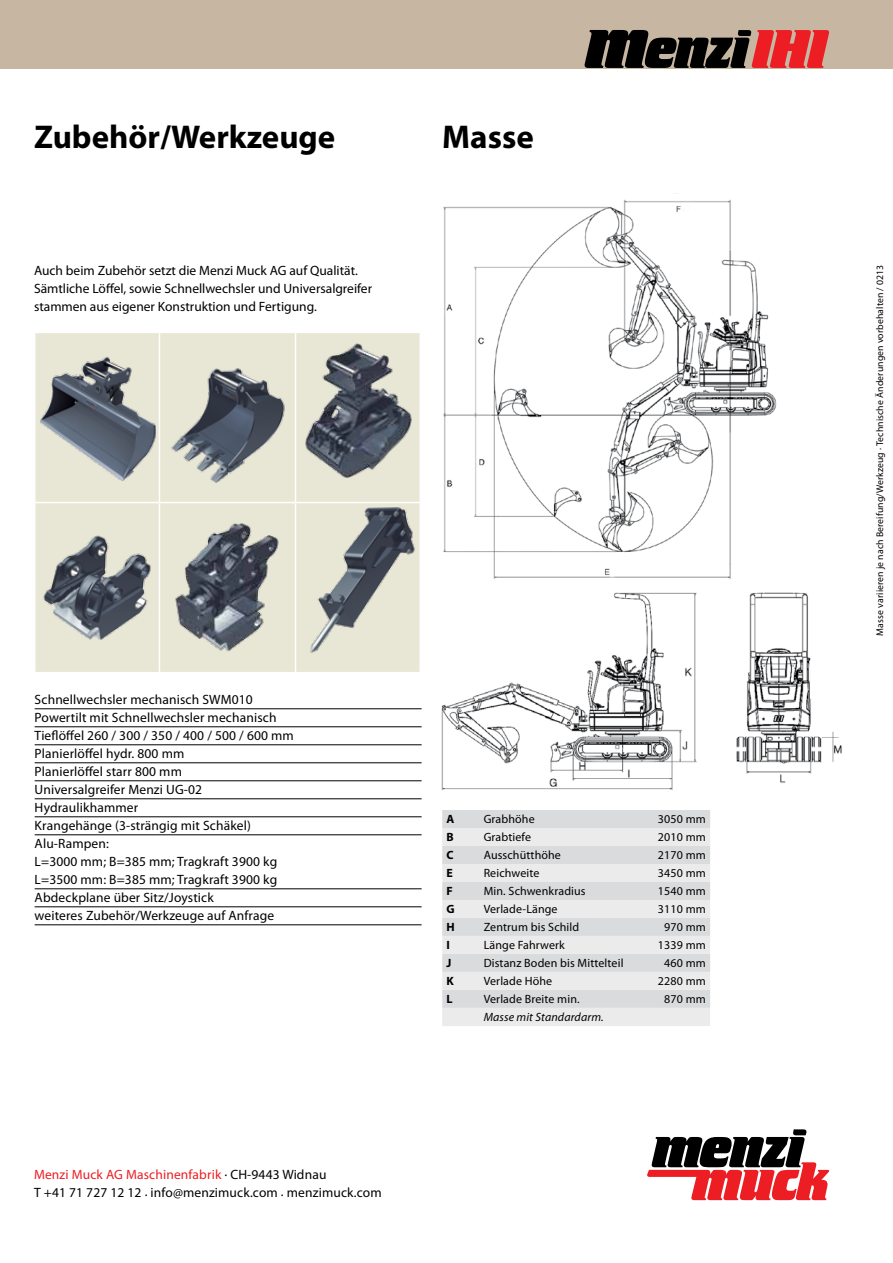
<style>
.page{position:relative;width:893px;height:1263px;background:#fff}
.page>*{position:absolute;margin:0;border:0;box-sizing:border-box;transform-origin:0 0}
.t1{font:700 33px "Myriad Pro";color:#000}
.t2{font:13.5px/18px "Myriad Pro";letter-spacing:.01em;color:#000}
.t3{font:12px "Myriad Pro";letter-spacing:.01em;color:#000}
.t4{font:italic 12px "Myriad Pro";letter-spacing:.01em;color:#000}
.t5{font:700 12px "Myriad Pro";color:#000}
.t6{font:9.75px "Myriad Pro";letter-spacing:.01em;color:#000}
.s1{color:#ed1d24}
</style>
<div class="page">
<svg style="left:647px;top:1129px;width:182px;height:71px"></svg>
<div style="left:0;top:0;width:893px;height:68px;background:#c7b6a2"></div>
<svg style="left:585px;top:30px;width:244px;height:38px"></svg>
<img style="left:443px;top:199px;width:334px;height:380px">
<hr style="left:35px;top:708px;width:387px;height:1px;background:#000">
<hr style="left:35px;top:726px;width:387px;height:1px;background:#000">
<hr style="left:35px;top:744px;width:387px;height:1px;background:#000">
<hr style="left:35px;top:762px;width:387px;height:1px;background:#000">
<hr style="left:35px;top:780px;width:387px;height:1px;background:#000">
<hr style="left:35px;top:798px;width:387px;height:1px;background:#000">
<hr style="left:35px;top:816px;width:387px;height:1px;background:#000">
<hr style="left:35px;top:834px;width:387px;height:1px;background:#000">
<hr style="left:35px;top:888px;width:387px;height:1px;background:#000">
<hr style="left:35px;top:906px;width:387px;height:1px;background:#000">
<hr style="left:35px;top:924px;width:387px;height:1px;background:#000">
<img style="left:441px;top:592px;width:401px;height:199px">
<div style="left:442px;top:810px;width:268px;height:18px;background:#dadbdc"></div>
<svg style="left:442px;top:828px;width:268px;height:198px;background:#e3e3e4"></svg>
<div style="left:36px;top:333px;width:383px;height:339px;background:#e8e6d4"></div>
<hr style="left:159px;top:333px;width:1px;height:169px;background:#fff">
<hr style="left:295px;top:333px;width:1px;height:169px;background:#fff">
<hr style="left:34px;top:502px;width:125px;height:1px;background:#fff">
<hr style="left:159px;top:502px;width:137px;height:1px;background:#fff">
<hr style="left:159px;top:503px;width:1px;height:169px;background:#fff">
<hr style="left:296px;top:502px;width:125px;height:1px;background:#fff">
<hr style="left:295px;top:503px;width:1px;height:169px;background:#fff">
<img style="left:166px;top:365px;width:122px;height:118px">
<img style="left:40px;top:354px;width:118px;height:127px">
<img style="left:174px;top:521px;width:107px;height:132px">
<img style="left:40px;top:532px;width:114px;height:110px">
<img style="left:306px;top:506px;width:112px;height:149px">
<img style="left:303px;top:341px;width:111px;height:138px">
<h1 class="t1" style="left:34px;top:115px;width:303px">Zubehör/Werkzeuge</h1>
<p class="t2" style="left:34px;top:261px;width:340px">Auch beim Zubehör setzt die Menzi Muck AG auf Qualität.<br>Sämtliche Löffel, sowie Schnellwechsler und Universalgreifer stammen aus eigener Konstruktion und Fertigung.</p>
<h1 class="t1" style="left:442px;top:115px;width:93px">Masse</h1>
<p class="t2" style="left:35px;top:691px;width:261px">Schnellwechsler mechanisch SWM010<br>Powertilt mit Schnellwechsler mechanisch<br>Tieflöffel 260 / 300 / 350 / 400 / 500 / 600 mm<br>Planierlöffel hydr. 800 mm<br>Planierlöffel starr 800 mm<br>Universalgreifer Menzi UG-02<br>Hydraulikhammer<br>Krangehänge (3-strängig mit Schäkel)<br>Alu-Rampen:<br>L=3000 mm; B=385 mm; Tragkraft 3900 kg<br>L=3500 mm: B=385 mm; Tragkraft 3900 kg<br>Abdeckplane über Sitz/Joystick<br>weiteres Zubehör/Werkzeuge auf Anfrage</p>
<p class="t2" style="left:34px;top:1165px;width:349px"><span class="s1">Menzi Muck AG Maschinenfabrik</span> . CH-9443 Widnau<br>T +41 71 727 12 12 . info@menzimuck.com . menzimuck.com</p>
<p class="t5" style="left:446px;top:811px;width:9px">A</p>
<p class="t3" style="left:484px;top:812px;width:52px">Grabhöhe</p>
<p class="t3" style="left:658px;top:812px;width:49px">3050 mm</p>
<p class="t5" style="left:446px;top:829px;width:9px">B</p>
<p class="t3" style="left:484px;top:830px;width:49px">Grabtiefe</p>
<p class="t3" style="left:658px;top:830px;width:49px">2010 mm</p>
<p class="t5" style="left:446px;top:847px;width:9px">C</p>
<p class="t3" style="left:484px;top:848px;width:79px">Ausschütthöhe</p>
<p class="t3" style="left:658px;top:848px;width:49px">2170 mm</p>
<p class="t5" style="left:446px;top:865px;width:8px">E</p>
<p class="t3" style="left:484px;top:866px;width:57px">Reichweite</p>
<p class="t3" style="left:658px;top:866px;width:49px">3450 mm</p>
<p class="t5" style="left:446px;top:883px;width:8px">F</p>
<p class="t3" style="left:484px;top:884px;width:103px">Min. Schwenkradius</p>
<p class="t3" style="left:658px;top:884px;width:49px">1540 mm</p>
<p class="t5" style="left:446px;top:901px;width:10px">G</p>
<p class="t3" style="left:484px;top:902px;width:75px">Verlade-Länge</p>
<p class="t3" style="left:658px;top:902px;width:49px">3110 mm</p>
<p class="t5" style="left:446px;top:919px;width:10px">H</p>
<p class="t3" style="left:484px;top:920px;width:97px">Zentrum bis Schild</p>
<p class="t3" style="left:664px;top:920px;width:43px">970 mm</p>
<p class="t5" style="left:446px;top:937px;width:5px">I</p>
<p class="t3" style="left:484px;top:938px;width:83px">Länge Fahrwerk</p>
<p class="t3" style="left:658px;top:938px;width:49px">1339 mm</p>
<p class="t5" style="left:446px;top:955px;width:6px">J</p>
<p class="t3" style="left:484px;top:956px;width:141px">Distanz Boden bis Mittelteil</p>
<p class="t3" style="left:664px;top:956px;width:43px">460 mm</p>
<p class="t5" style="left:446px;top:973px;width:9px">K</p>
<p class="t3" style="left:484px;top:974px;width:70px">Verlade Höhe</p>
<p class="t3" style="left:658px;top:974px;width:49px">2280 mm</p>
<p class="t5" style="left:446px;top:991px;width:8px">L</p>
<p class="t3" style="left:484px;top:992px;width:97px">Verlade Breite min.</p>
<p class="t3" style="left:664px;top:992px;width:43px">870 mm</p>
<p class="t4" style="left:484px;top:1010px;width:122px">Masse mit Standardarm.</p>
<p class="t6" style="left:874px;top:635px;width:372px;rotate:-90deg">Masse variieren je nach Bereifung/Werkzeug . Technische Änderungen vorbehalten / 0213</p>
</div>
